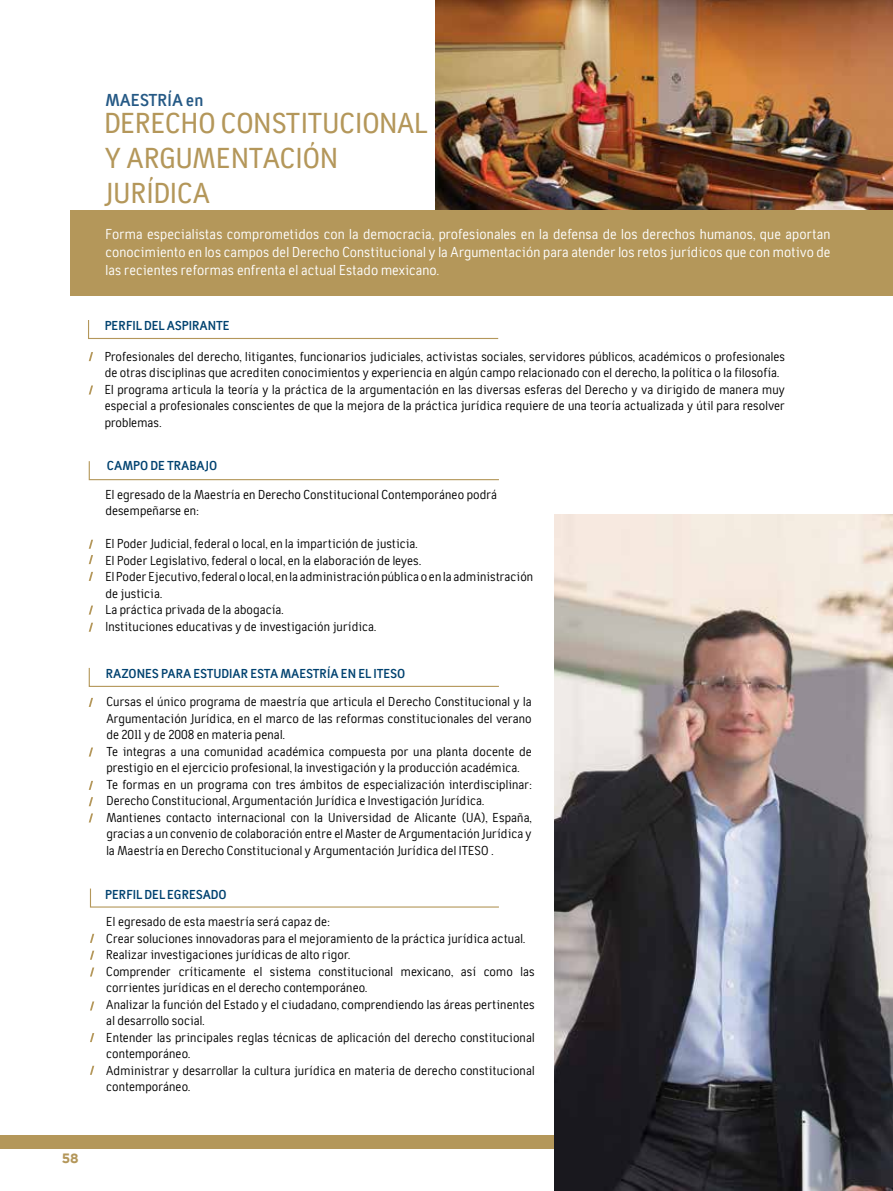
<style>
.page{position:relative;width:893px;height:1191px;background:#fff}
.page>*{position:absolute;margin:0;border:0;box-sizing:border-box;transform-origin:0 0}
.t1{font:500 30px "Tempelhof";letter-spacing:-.005em;color:#b4975a}
.t2{font:700 18px "Tempelhof";color:#255985}
.t3{font:15px/18px "Tempelhof";color:#fff;text-align:justify}
.t4{font:13.5px/16.5px "Tempelhof";color:#000}
.t5{font:700 13.5px "Tempelhof";letter-spacing:-.005em;color:#004270}
.t6{font:700 13.5px "Gotham";color:#b4975a}
</style>
<div class="page">
<div style="left:0;top:1135px;width:741px;height:13px;background:#b4975a"></div>
<img style="left:436px;top:0;width:457px;height:210px">
<img style="left:554px;top:514px;width:339px;height:677px">
<div style="left:71px;top:210px;width:822px;height:85px;background:#b4975a"></div>
<svg style="left:88px;top:320px;width:411px;height:19px"></svg>
<svg style="left:88px;top:667px;width:411px;height:20px"></svg>
<svg style="left:88px;top:461px;width:411px;height:20px"></svg>
<svg style="left:89px;top:540px;width:4px;height:9px"></svg>
<svg style="left:89px;top:555px;width:4px;height:9px"></svg>
<svg style="left:89px;top:572px;width:4px;height:9px"></svg>
<svg style="left:89px;top:605px;width:4px;height:9px"></svg>
<svg style="left:89px;top:622px;width:4px;height:10px"></svg>
<svg style="left:89px;top:698px;width:4px;height:9px"></svg>
<svg style="left:89px;top:797px;width:4px;height:9px"></svg>
<svg style="left:89px;top:747px;width:4px;height:9px"></svg>
<svg style="left:89px;top:781px;width:4px;height:9px"></svg>
<svg style="left:89px;top:888px;width:410px;height:20px"></svg>
<svg style="left:90px;top:1033px;width:4px;height:9px"></svg>
<svg style="left:90px;top:933px;width:4px;height:10px"></svg>
<svg style="left:90px;top:950px;width:4px;height:9px"></svg>
<svg style="left:90px;top:967px;width:4px;height:9px"></svg>
<svg style="left:90px;top:1001px;width:4px;height:9px"></svg>
<svg style="left:90px;top:1065px;width:4px;height:9px"></svg>
<svg style="left:89px;top:813px;width:4px;height:9px"></svg>
<svg style="left:89px;top:352px;width:4px;height:9px"></svg>
<svg style="left:89px;top:385px;width:4px;height:9px"></svg>
<p class="t6" style="left:62px;top:1150px;width:19px">58</p>
<p class="t2" style="left:105px;top:90px;width:100px">MAESTRÍA EN</p>
<p class="t1" style="left:104px;top:107px;width:32px">DEREC</p>
<p class="t1" style="left:181px;top:107px;width:105px">HO CONSTITUCIO</p>
<p class="t1" style="left:379px;top:107px;width:34px">NAL</p>
<p class="t1" style="left:104px;top:141px;width:39px">YARGU</p>
<p class="t1" style="left:192px;top:141px;width:71px">MENTACI</p>
<p class="t1" style="left:303px;top:141px;width:37px">ÓN</p>
<p class="t1" style="left:104px;top:176px;width:15px">JURÍDICA</p>
<p class="t3" style="left:106px;top:225px;width:727px">Forma especialistas comprometidos con la democracia, profesionales en la defensa de los derechos humanos, que aportan conocimiento en los campos del Derecho Constitucional y la Argumentación para atender los retos jurídicos que con motivo de las recientes reformas enfrenta el actual Estado mexicano.</p>
<p class="t5" style="left:105px;top:318px;width:126px">PERFIL DEL ASPIRANTE</p>
<p class="t4" style="left:105px;top:348px;width:682px">Profesionales del derecho, litigantes, funcionarios judiciales, activistas sociales, servidores públicos, académicos o profesionales de otras disciplinas que acrediten conocimientos y experiencia en algún campo relacionado con el derecho, la política o la filosofía.<br>El programa articula la teoría y la práctica de la argumentación en las diversas esferas del Derecho y va dirigido de manera muy especial a profesionales conscientes de que la mejora de la práctica jurídica requiere de una teoría actualizada y útil para resolver problemas.</p>
<p class="t5" style="left:107px;top:458px;width:112px">CAMPO DE TRABAJO</p>
<p class="t4" style="left:105px;top:486px;width:393px">El egresado de la Maestría en Derecho Constitucional Contemporáneo podrá desempeñarse en:</p>
<p class="t4" style="left:105px;top:536px;width:429px">El Poder Judicial, federal o local, en la impartición de justicia.<br>El Poder Legislativo, federal o local, en la elaboración de leyes.<br>El Poder Ejecutivo, federal o local, en la administración pública o en la administración de justicia.<br>La práctica privada de la abogacía.<br>Instituciones educativas y de investigación jurídica.</p>
<p class="t5" style="left:106px;top:666px;width:275px">RAZONES PARA ESTUDIAR ESTA MAESTRÍA EN EL ITESO</p>
<p class="t4" style="left:106px;top:693px;width:427px">Cursas el único programa de maestría que articula el Derecho Constitucional y la Argumentación Jurídica, en el marco de las reformas constitucionales del verano de 2011 y de 2008 en materia penal.<br>Te integras a una comunidad académica compuesta por una planta docente de prestigio en el ejercicio profesional, la investigación y la producción académica.<br>Te formas en un programa con tres ámbitos de especialización interdisciplinar:<br>Derecho Constitucional, Argumentación Jurídica e Investigación Jurídica.<br>Mantienes contacto internacional con la Universidad de Alicante (UA), España, gracias a un convenio de colaboración entre el Master de Argumentación Jurídica y la Maestría en Derecho Constitucional y Argumentación Jurídica del ITESO .</p>
<p class="t5" style="left:105px;top:886px;width:123px">PERFIL DEL EGRESADO</p>
<p class="t4" style="left:106px;top:913px;width:430px">El egresado de esta maestría será capaz de:<br>Crear soluciones innovadoras para el mejoramiento de la práctica jurídica actual.<br>Realizar investigaciones jurídicas de alto rigor.<br>Comprender críticamente el sistema constitucional mexicano, así como las corrientes jurídicas en el derecho contemporáneo.<br>Analizar la función del Estado y el ciudadano, comprendiendo las áreas pertinentes al desarrollo social.<br>Entender las principales reglas técnicas de aplicación del derecho constitucional contemporáneo.<br>Administrar y desarrollar la cultura jurídica en materia de derecho constitucional contemporáneo.</p>
</div>
